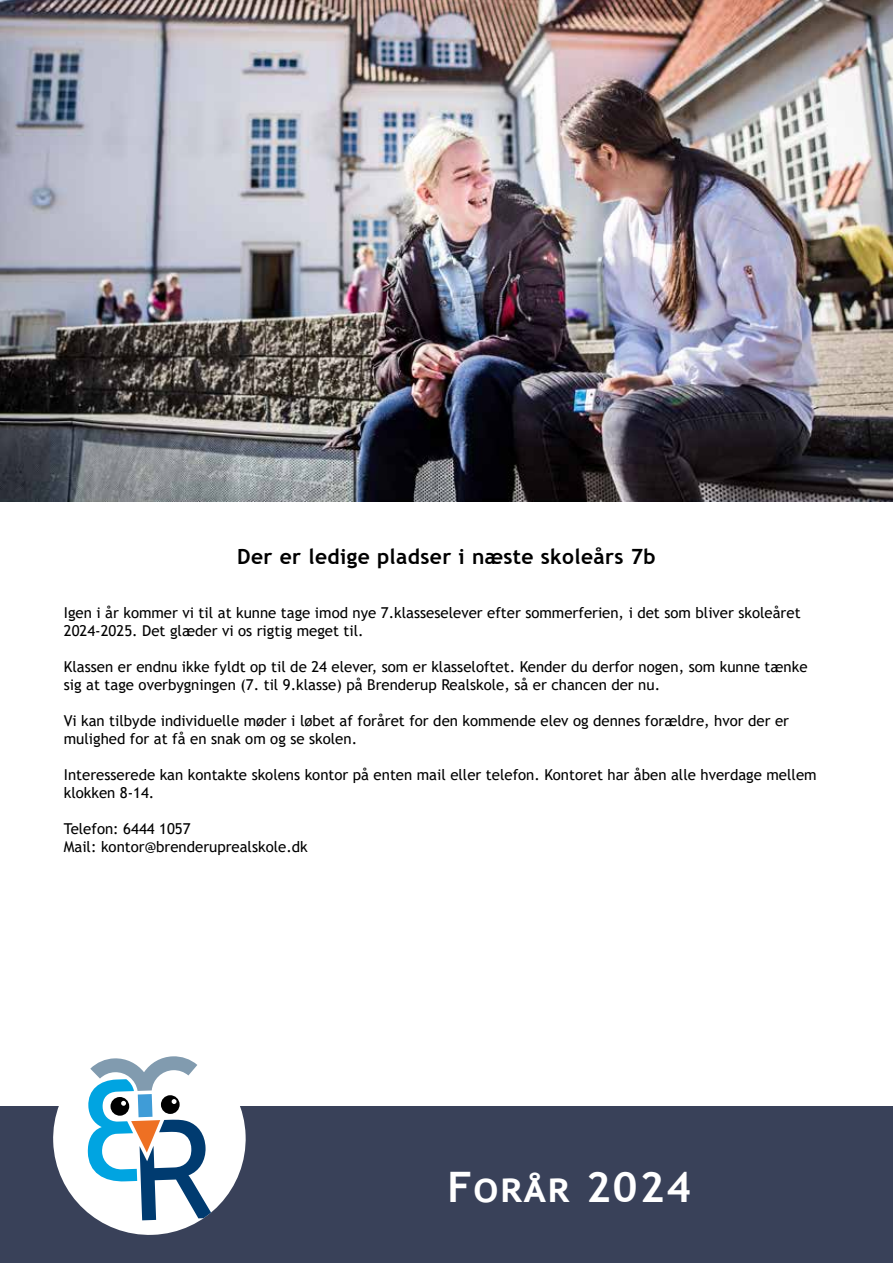
<style>
.page{position:relative;width:893px;height:1263px;background:#fff}
.page>*{position:absolute;margin:0;border:0;box-sizing:border-box;transform-origin:0 0}
.t1{font:700 42px "Trebuchet MS";letter-spacing:.05em;color:#fff}
.t2{font:700 21px "Trebuchet MS";letter-spacing:.02em;color:#000}
.t3{font:15px/18px "Trebuchet MS";color:#000}
</style>
<div class="page">
<div style="left:0;top:1106px;width:893px;height:157px;background:#394159"></div>
<svg style="left:53px;top:1056px;width:193px;height:179px"></svg>
<img style="left:0;top:0;width:893px;height:502px">
<h2 class="t2" style="left:237px;top:543px;width:420px">Der er ledige pladser i næste skoleårs 7b</h2>
<p class="t3" style="left:64px;top:604px;width:738px">Igen i år kommer vi til at kunne tage imod nye 7.klasseselever efter sommerferien, i det som bliver skoleåret<br>2024-2025. Det glæder vi os rigtig meget til.</p>
<p class="t3" style="left:64px;top:658px;width:745px">Klassen er endnu ikke fyldt op til de 24 elever, som er klasseloftet. Kender du derfor nogen, som kunne tænke sig at tage overbygningen (7. til 9.klasse) på Brenderup Realskole, så er chancen der nu.</p>
<p class="t3" style="left:64px;top:712px;width:727px">Vi kan tilbyde individuelle møder i løbet af foråret for den kommende elev og dennes forældre, hvor der er mulighed for at få en snak om og se skolen.</p>
<p class="t3" style="left:64px;top:766px;width:754px">Interesserede kan kontakte skolens kontor på enten mail eller telefon. Kontoret har åben alle hverdage mellem klokken 8-14.</p>
<p class="t3" style="left:64px;top:820px;width:245px">Telefon: 6444 1057<br>Mail: kontor@brenderuprealskole.dk</p>
<h1 class="t1" style="left:448px;top:1161px;width:245px">Forår 2024</h1>
</div>
